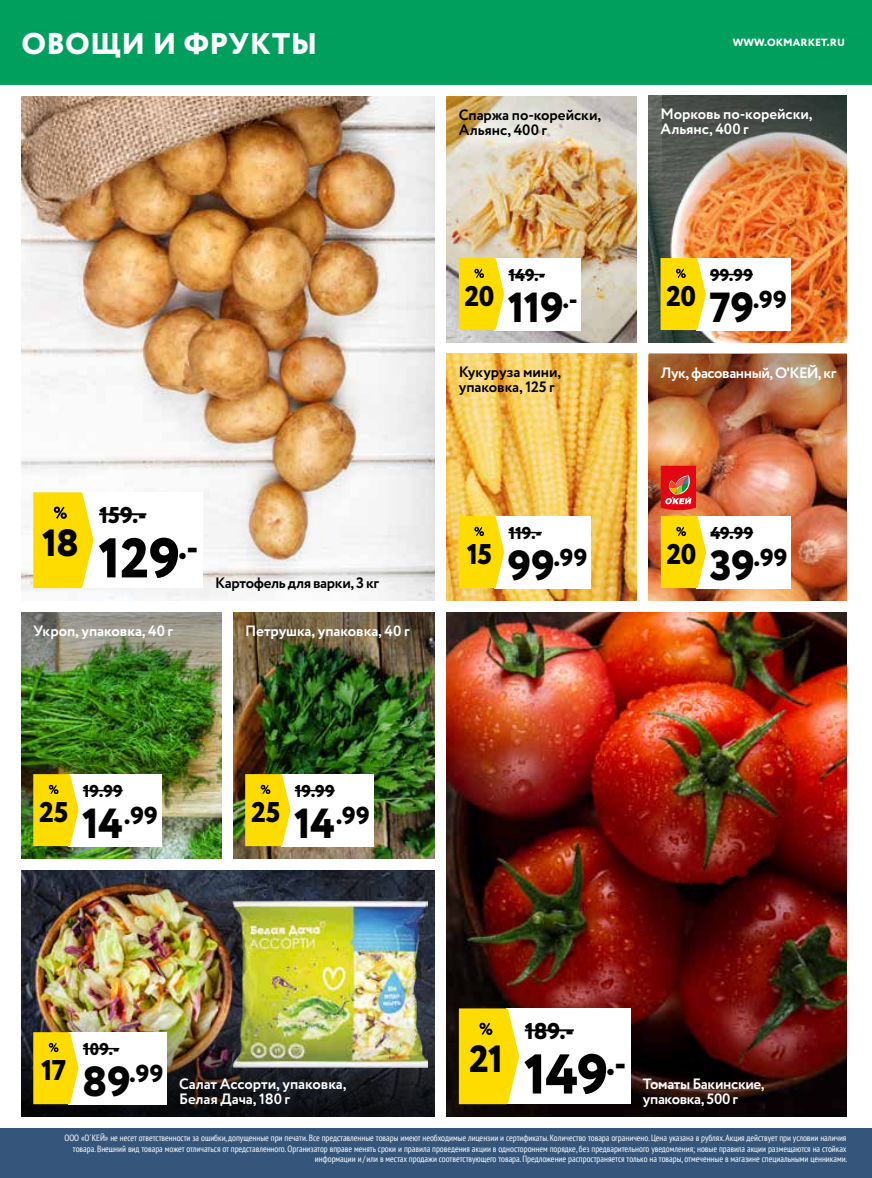
<style>
.page{position:relative;width:872px;height:1178px;background:#fff}
.page>*{position:absolute;margin:0;border:0;box-sizing:border-box;transform-origin:0 0}
.t1{font:800 55.8px "Circe";letter-spacing:-.01em;color:#000}
.t2{font:800 42px "Circe";color:#000}
.t3{font:800 37.95px "Circe";color:#000}
.t4{font:800 30px "Circe";letter-spacing:.015em;color:#fff}
.t5{font:800 28.5px "Circe";letter-spacing:-.01em;color:#000}
.t6{font:800 24.45px "Circe";letter-spacing:.01em;color:#000}
.t7{font:800 22.8px "Circe";color:#000}
.t8{font:800 17.1px "Circe";letter-spacing:.005em;color:#000}
.t9{font:700 15px/15px "Circe";letter-spacing:-.01em;color:#fff}
.t10{font:700 15px/15px "Circe";letter-spacing:-.005em;color:#000}
.t11{font:700 15px "Circe";letter-spacing:-.03em;color:#fff}
.t12{font:700 15px "Circe";letter-spacing:-.025em;color:#000}
.t13{font:800 10.5px "Circe";letter-spacing:.01em;color:#fff}
.t14{font:condensed 9px/10.5px "PT Sans";color:#fff;text-align:right}
.s1{font-size:42px}
</style>
<div class="page">
<img style="left:648px;top:96px;width:198px;height:246px">
<img style="left:648px;top:468px;width:198px;height:132px">
<img style="left:447px;top:612px;width:399px;height:504px">
<img style="left:21px;top:96px;width:414px;height:504px">
<img style="left:447px;top:96px;width:189px;height:246px">
<img style="left:447px;top:354px;width:189px;height:246px">
<img style="left:662px;top:96px;width:184px;height:114px">
<img style="left:648px;top:354px;width:198px;height:114px">
<img style="left:21px;top:708px;width:200px;height:150px">
<img style="left:233px;top:612px;width:202px;height:246px">
<img style="left:21px;top:612px;width:200px;height:96px">
<svg style="left:661px;top:466px;width:35px;height:44px;background:#dc3232"></svg>
<div style="left:0;top:1128px;width:872px;height:50px;background:#35557b"></div>
<div style="left:80px;top:492px;width:123px;height:96px;background:#fff"></div>
<hr style="left:99px;top:513px;width:47px;height:2px;background:#000">
<svg style="left:33px;top:492px;width:60px;height:96px;background:#fbdc17"></svg>
<div style="left:506px;top:1008px;width:125px;height:96px;background:#fff"></div>
<hr style="left:525px;top:1029px;width:49px;height:2px;background:#000">
<svg style="left:459px;top:1008px;width:60px;height:96px;background:#fadb17"></svg>
<div style="left:696px;top:516px;width:95px;height:72px;background:#fff"></div>
<hr style="left:710px;top:532px;width:43px;height:1px;background:#000">
<svg style="left:661px;top:516px;width:45px;height:72px;background:#fbdc17"></svg>
<div style="left:69px;top:774px;width:93px;height:72px;background:#fff"></div>
<hr style="left:83px;top:790px;width:40px;height:1px;background:#000">
<svg style="left:33px;top:774px;width:45px;height:72px;background:#fada15"></svg>
<div style="left:280px;top:774px;width:93px;height:72px;background:#fff"></div>
<hr style="left:295px;top:790px;width:40px;height:1px;background:#000">
<svg style="left:245px;top:774px;width:45px;height:72px;background:#fadb15"></svg>
<div style="left:696px;top:258px;width:94px;height:72px;background:#fff"></div>
<hr style="left:710px;top:274px;width:43px;height:1px;background:#000">
<svg style="left:660px;top:258px;width:46px;height:72px;background:#f9da19"></svg>
<div style="left:494px;top:516px;width:97px;height:72px;background:#fff"></div>
<hr style="left:508px;top:532px;width:34px;height:1px;background:#000">
<svg style="left:459px;top:516px;width:45px;height:72px;background:#fbdc17"></svg>
<div style="left:494px;top:258px;width:87px;height:72px;background:#fff"></div>
<hr style="left:508px;top:274px;width:37px;height:1px;background:#000">
<svg style="left:459px;top:258px;width:45px;height:72px;background:#fbdc17"></svg>
<img style="left:21px;top:870px;width:414px;height:126px">
<img style="left:21px;top:996px;width:414px;height:120px">
<img style="left:232px;top:900px;width:195px;height:168px">
<div style="left:69px;top:1032px;width:98px;height:72px;background:#fff"></div>
<hr style="left:83px;top:1048px;width:36px;height:1px;background:#000">
<svg style="left:33px;top:1032px;width:45px;height:72px;background:#f9da15"></svg>
<div style="left:0;top:0;width:872px;height:84px;background:#009f5e"></div>
<h3 class="t4" style="left:21px;top:23px;width:297px">ОВОЩИ И ФРУКТЫ</h3>
<p class="t13" style="left:733px;top:35px;width:113px">WWW.OKMARKET.RU</p>
<h3 class="t10" style="left:459px;top:108px;width:144px">Спаржа по-корейски,<br>Альянс, 400 г</h3>
<h3 class="t9" style="left:660px;top:107px;width:154px">Морковь по-корейски,<br>Альянс, 400 г</h3>
<h3 class="t8" style="left:508px;top:264px;width:38px">149.-</h3>
<h3 class="t8" style="left:710px;top:264px;width:44px">99.99</h3>
<h3 class="t5" style="left:464px;top:277px;width:32px">20</h3>
<h2 class="t2" style="left:508px;top:279px;width:71px">119<sup>.-</sup></h2>
<h3 class="t5" style="left:666px;top:277px;width:32px">20</h3>
<h3 class="t6" style="left:709px;top:283px;width:79px"><span class="s1">79</span>.99</h3>
<h3 class="t10" style="left:459px;top:365px;width:104px">Кукуруза мини, упаковка, 125 г</h3>
<h3 class="t11" style="left:661px;top:362px;width:177px">Лук, фасованный, О'КЕЙ, кг</h3>
<h3 class="t7" style="left:99px;top:500px;width:49px">159.-</h3>
<h3 class="t3" style="left:42px;top:517px;width:38px">18</h3>
<h1 class="t1" style="left:98px;top:520px;width:102px">129<sup>.-</sup></h1>
<h3 class="t12" style="left:215px;top:573px;width:165px">Картофель для варки, 3 кг</h3>
<h3 class="t5" style="left:467px;top:535px;width:27px">15</h3>
<h3 class="t8" style="left:508px;top:522px;width:35px">119.-</h3>
<h3 class="t6" style="left:508px;top:541px;width:81px"><span class="s1">99</span>.99</h3>
<h3 class="t5" style="left:666px;top:535px;width:32px">20</h3>
<h3 class="t8" style="left:710px;top:522px;width:44px">49.99</h3>
<h3 class="t6" style="left:709px;top:541px;width:79px"><span class="s1">39</span>.99</h3>
<h3 class="t9" style="left:33px;top:624px;width:141px">Укроп, упаковка, 40 г</h3>
<h3 class="t9" style="left:245px;top:624px;width:166px">Петрушка, упаковка, 40 г</h3>
<h3 class="t8" style="left:83px;top:780px;width:41px">19.99</h3>
<h3 class="t8" style="left:295px;top:780px;width:41px">19.99</h3>
<h3 class="t5" style="left:39px;top:793px;width:31px">25</h3>
<h3 class="t6" style="left:82px;top:799px;width:77px"><span class="s1">14</span>.99</h3>
<h3 class="t5" style="left:251px;top:793px;width:31px">25</h3>
<h3 class="t6" style="left:294px;top:799px;width:77px"><span class="s1">14</span>.99</h3>
<h3 class="t7" style="left:525px;top:1016px;width:51px">189.-</h3>
<h3 class="t8" style="left:83px;top:1038px;width:38px">109.-</h3>
<h3 class="t3" style="left:469px;top:1033px;width:36px">21</h3>
<h1 class="t1" style="left:524px;top:1036px;width:104px">149<sup>.-</sup></h1>
<h3 class="t5" style="left:41px;top:1051px;width:27px">17</h3>
<h3 class="t6" style="left:82px;top:1057px;width:83px"><span class="s1">89</span>.99</h3>
<h3 class="t9" style="left:179px;top:1077px;width:169px">Салат Ассорти, упаковка,<br>Белая Дача, 180 г</h3>
<p class="t14" style="left:64px;top:1132px;width:784px">ООО «О´КЕЙ» не несет ответственности за ошибки, допущенные при печати. Все представленные товары имеют необходимые лицензии и сертификаты. Количество товара ограничено. Цена указана в рублях. Акция действует при условии наличия товара. Внешний вид товара может отличаться от представленного. Организатор вправе менять сроки и правила проведения акции в одностороннем порядке, без предварительного уведомления; новые правила акции размещаются на стойках информации и / или в местах продажи соответствующего товара. Предложение распространяется только на товары, отмеченные в магазине специальными ценниками.</p>
<h3 class="t9" style="left:643px;top:1077px;width:123px">Томаты Бакинские, упаковка, 500 г</h3>
</div>
